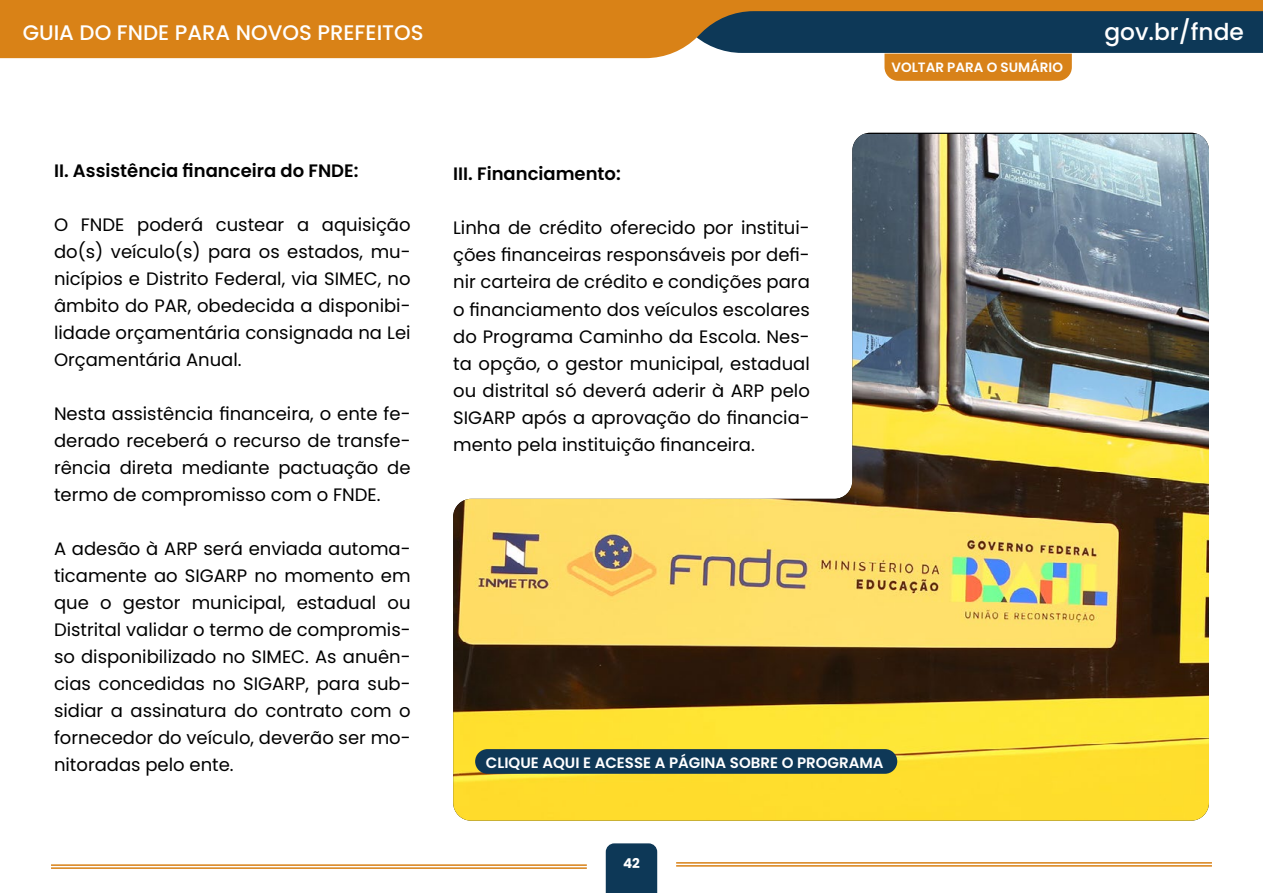
<style>
.page{position:relative;width:1263px;height:893px;background:#fff}
.page>*{position:absolute;margin:0;border:0;box-sizing:border-box;transform-origin:0 0}
.t1{font:500 23.25px "Poppins";color:#fff}
.t2{font:500 21.15px "Poppins";color:#fff}
.t3{font:18px/27px "Poppins";color:#000;text-align:justify}
.t4{font:600 18px "Poppins";color:#000}
.t5{font:600 15px "Poppins";color:#fff}
.t6{font:600 13.5px "Poppins";color:#fff}
.t7{font:700 13.5px "Poppins";color:#fff}
</style>
<div class="page">
<div style="left:884px;top:58px;width:188px;height:23px;background:#d88219"></div>
<svg style="left:0;top:0;width:1263px;height:58px;background:#9a6f33"></svg>
<div style="left:606px;top:843px;width:51px;height:50px;background:#0d3857"></div>
<hr style="left:51px;top:864px;width:536px;height:2px;background:#d88116">
<hr style="left:51px;top:867px;width:536px;height:2px;background:#d88116">
<hr style="left:676px;top:862px;width:536px;height:2px;background:#d88116">
<hr style="left:676px;top:865px;width:536px;height:2px;background:#d88116">
<img style="left:453px;top:134px;width:756px;height:687px">
<div style="left:475px;top:749px;width:422px;height:25px;background:#0e3857;border-radius:12px"></div>
<p class="t2" style="left:23px;top:20px;width:402px">GUIA DO FNDE PARA NOVOS PREFEITOS</p>
<p class="t1" style="left:1104px;top:19px;width:141px">gov.br/fnde</p>
<p class="t4" style="left:54px;top:161px;width:306px">II. Assistência financeira do FNDE:</p>
<p class="t3" style="left:54px;top:212px;width:358px">O FNDE poderá custear a aquisição do(s) veículo(s) para os estados, mu&shy;nicípios e Distrito Federal, via SIMEC, no âmbito do PAR, obedecida a disponibi&shy;lidade orçamentária consignada na Lei Orçamentária Anual.</p>
<p class="t3" style="left:54px;top:401px;width:358px">Nesta assistência financeira, o ente fe&shy;derado receberá o recurso de transfe&shy;rência direta mediante pactuação de termo de compromisso com o FNDE.</p>
<p class="t3" style="left:54px;top:536px;width:358px">A adesão à ARP será enviada automa&shy;ticamente ao SIGARP no momento em que o gestor municipal, estadual ou Distrital validar o termo de compromis&shy;so disponibilizado no SIMEC. As anuên&shy;cias concedidas no SIGARP, para sub&shy;sidiar a assinatura do contrato com o fornecedor do veículo, deverão ser mo&shy;nitoradas pelo ente.</p>
<p class="t4" style="left:453px;top:164px;width:169px">III. Financiamento:</p>
<p class="t3" style="left:453px;top:215px;width:358px">Linha de crédito oferecido por institui&shy;ções financeiras responsáveis por defi&shy;nir carteira de crédito e condições para o financiamento dos veículos escolares do Programa Caminho da Escola. Nes&shy;ta opção, o gestor municipal, estadual ou distrital só deverá aderir à ARP pelo SIGARP após a aprovação do financia&shy;mento pela instituição financeira.</p>
<p class="t6" style="left:891px;top:59px;width:173px">VOLTAR PARA O SUMÁRIO</p>
<p class="t5" style="left:486px;top:754px;width:399px">CLIQUE AQUI E ACESSE A PÁGINA SOBRE O PROGRAMA</p>
<p class="t7" style="left:623px;top:855px;width:18px">42</p>
</div>
